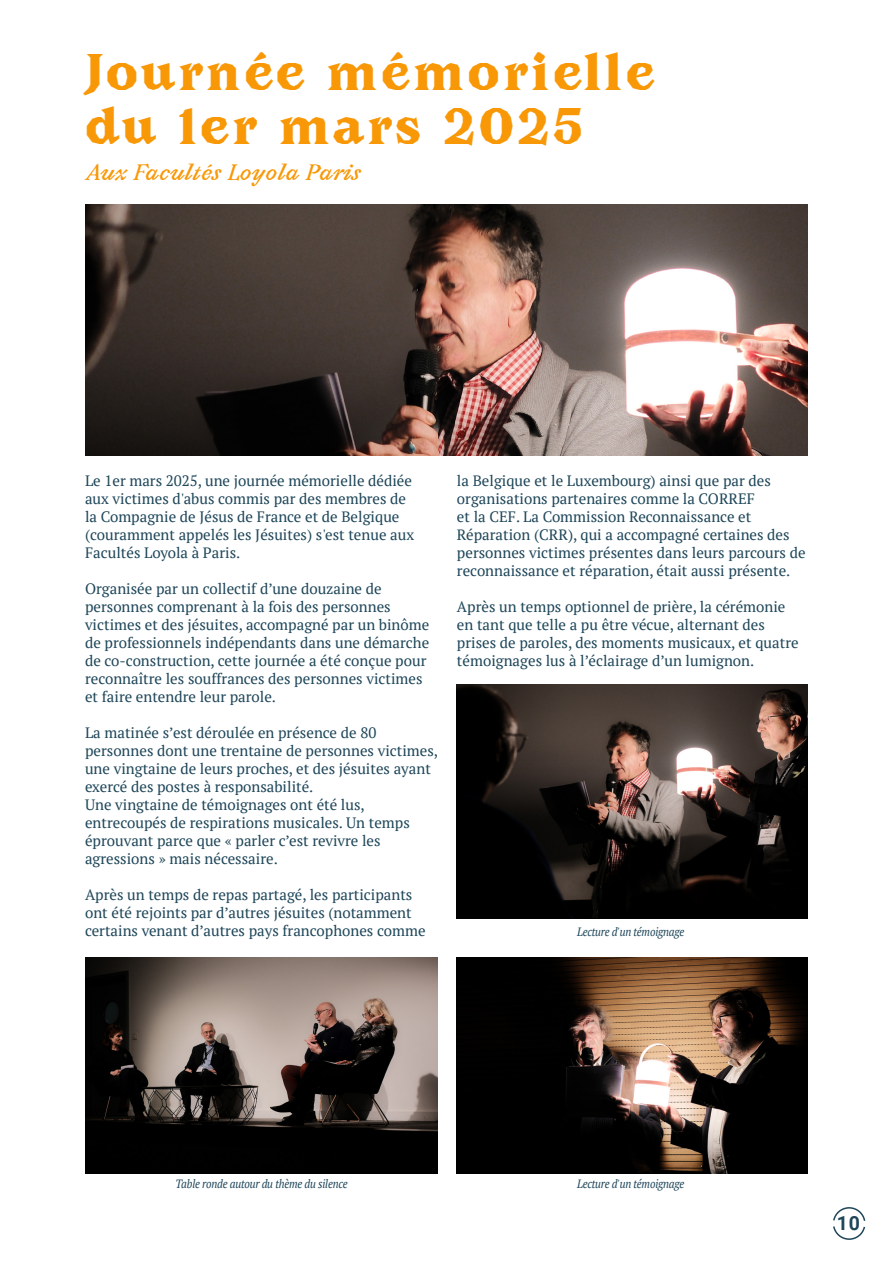
<style>
.page{position:relative;width:893px;height:1263px;background:#fff}
.page>*{position:absolute;margin:0;border:0;box-sizing:border-box;transform-origin:0 0}
.t1{font:900 45px "Avara";letter-spacing:.06em;color:#f89807}
.t2{font:italic 700 19.5px "Avara";color:#f89807}
.t3{font:700 19.5px "Roboto";color:#1e4659}
.t4{font:15px/18px "PT Serif";color:#1e4659}
.t5{font:italic 12px "PT Serif";letter-spacing:-.02em;color:#1e4659;scale:.9 1}
</style>
<div class="page">
<img style="left:85px;top:958px;width:353px;height:215px">
<img style="left:456px;top:957px;width:352px;height:216px">
<img style="left:85px;top:204px;width:723px;height:252px">
<img style="left:456px;top:685px;width:352px;height:233px">
<svg style="left:833px;top:1207px;width:33px;height:33px"></svg>
<p class="t1" style="left:85px;top:40px;width:571px">Journée mémorielle</p>
<p class="t1" style="left:85px;top:94px;width:501px">du 1er mars 2025</p>
<p class="t2" style="left:85px;top:159px;width:278px">Aux Facultés Loyola Paris</p>
<p class="t4" style="left:85px;top:472px;width:331px">Le 1er mars 2025, une journée mémorielle dédiée aux victimes d'abus commis par des membres de la Compagnie de Jésus de France et de Belgique (couramment appelés les Jésuites) s'est tenue aux Facultés Loyola à Paris.</p>
<p class="t4" style="left:85px;top:580px;width:346px">Organisée par un collectif d’une douzaine de personnes comprenant à la fois des personnes victimes et des jésuites, accompagné par un binôme de professionnels indépendants dans une démarche de co-construction, cette journée a été conçue pour reconnaître les souffrances des personnes victimes et faire entendre leur parole.</p>
<p class="t4" style="left:85px;top:724px;width:355px">La matinée s’est déroulée en présence de 80 personnes dont une trentaine de personnes victimes, une vingtaine de leurs proches, et des jésuites ayant exercé des postes à responsabilité.</p>
<p class="t4" style="left:85px;top:796px;width:326px">Une vingtaine de témoignages ont été lus, entrecoupés de respirations musicales. Un temps éprouvant parce que « parler c’est revivre les agressions » mais nécessaire.</p>
<p class="t4" style="left:85px;top:886px;width:342px">Après un temps de repas partagé, les participants ont été rejoints par d’autres jésuites (notamment certains venant d’autres pays francophones comme</p>
<p class="t4" style="left:457px;top:472px;width:350px">la Belgique et le Luxembourg) ainsi que par des organisations partenaires comme la CORREF<br>et la CEF. La Commission Reconnaissance et Réparation (CRR), qui a accompagné certaines des personnes victimes présentes dans leurs parcours de reconnaissance et réparation, était aussi présente.</p>
<p class="t4" style="left:457px;top:598px;width:343px">Après un temps optionnel de prière, la cérémonie en tant que telle a pu être vécue, alternant des prises de paroles, des moments musicaux, et quatre témoignages lus à l’éclairage d’un lumignon.</p>
<p class="t5" style="left:577px;top:924px;width:121px">Lecture d'un témoignage</p>
<p class="t5" style="left:175px;top:1176px;width:193px">Table ronde autour du thème du silence</p>
<p class="t5" style="left:577px;top:1176px;width:121px">Lecture d'un témoignage</p>
<p class="t3" style="left:837px;top:1209px;width:25px">10</p>
</div>
